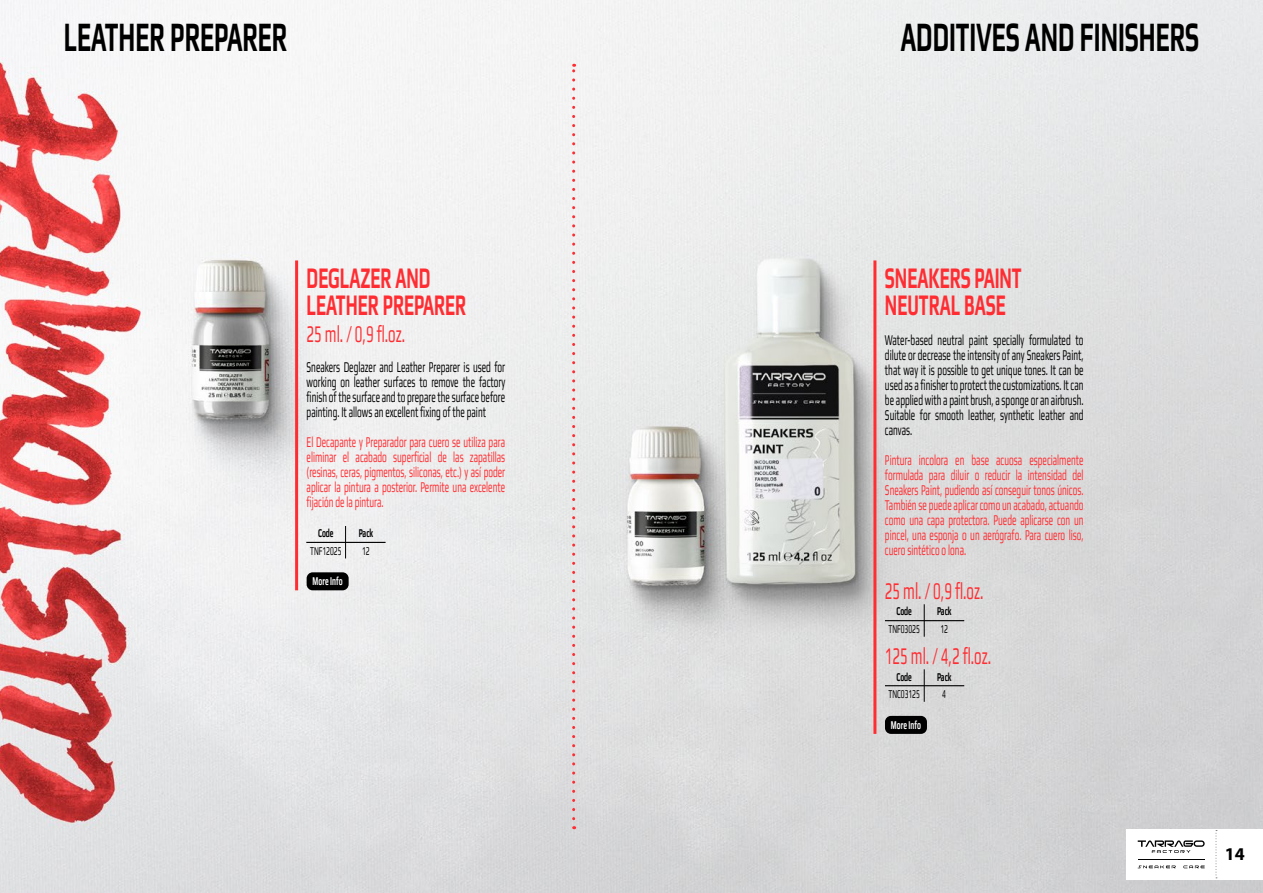
<style>
.page{position:relative;width:1263px;height:893px;background:#fff}
.page>*{position:absolute;margin:0;border:0;box-sizing:border-box;transform-origin:0 0}
.t1{font:700 42px "Play";color:#000;scale:.55 1}
.t2{font:700 30px/27px "Play";color:#ff2d32;scale:.55 1}
.t3{font:24px "Play";color:#ff2d32;scale:.55 1}
.t4{font:700 18px "Myriad Pro";color:#000}
.t5{font:15px/15px "Play";color:#ff2d32;text-align:justify;scale:.55 1}
.t6{font:15px/15px "Play";color:#000;text-align:justify;scale:.55 1}
.t7{font:12px "Play";color:#000;scale:.55 1}
.t8{font:700 12px "Play";color:#000;scale:.55 1}
.t9{font:700 12px "Play";color:#fff;scale:.55 1}
</style>
<div class="page">
<img style="left:0;top:0;width:1263px;height:893px">
<svg style="left:572px;top:64px;width:3px;height:755px"></svg>
<hr style="left:295px;top:260px;width:3px;height:330px;background:#ff2d32">
<hr style="left:873px;top:260px;width:3px;height:474px;background:#ff2d32">
<hr style="left:306px;top:542px;width:80px;height:1px;background:#000">
<hr style="left:345px;top:526px;width:1px;height:32px;background:#000">
<hr style="left:885px;top:620px;width:79px;height:1px;background:#000">
<hr style="left:924px;top:604px;width:1px;height:33px;background:#000">
<hr style="left:885px;top:685px;width:79px;height:1px;background:#000">
<hr style="left:924px;top:669px;width:1px;height:33px;background:#000">
<div style="left:307px;top:572px;width:42px;height:18px;background:#000;border-radius:6px"></div>
<div style="left:885px;top:716px;width:42px;height:18px;background:#000;border-radius:6px"></div>
<div style="left:1126px;top:829px;width:137px;height:50px;background:#fff"></div>
<svg style="left:1215px;top:830px;width:2px;height:48px"></svg>
<svg style="left:1138px;top:865px;width:38px;height:3px"></svg>
<svg style="left:1183px;top:865px;width:22px;height:3px"></svg>
<hr style="left:1138px;top:859px;width:67px;height:1px;background:#000">
<svg style="left:1138px;top:840px;width:67px;height:13px"></svg>
<h1 class="t1" style="left:64px;top:12px;width:408px">LEATHER PREPARER</h1>
<h2 class="t2" style="left:307px;top:264px;width:292px">DEGLAZER AND<br>LEATHER PREPARER</h2>
<h3 class="t3" style="left:307px;top:320px;width:181px">25 ml. / 0,9 fl.oz.</h3>
<p class="t6" style="left:307px;top:360px;width:362px">Sneakers Deglazer and Leather Preparer is used for working on leather surfaces to remove the factory finish of the surface and to prepare the surface before painting. It allows an excellent fixing of the paint</p>
<p class="t5" style="left:307px;top:435px;width:362px">El Decapante y Preparador para cuero se utiliza para eliminar el acabado superficial de las zapatillas (resinas, ceras, pigmentos, siliconas, etc.) y así poder aplicar la pintura a posterior. Permite una excelente fijación de la pintura.</p>
<p class="t8" style="left:318px;top:526px;width:30px">Code</p>
<p class="t8" style="left:359px;top:526px;width:28px">Pack</p>
<p class="t7" style="left:310px;top:544px;width:59px">TNF12025</p>
<p class="t7" style="left:362px;top:544px;width:15px">12</p>
<p class="t9" style="left:313px;top:574px;width:56px">More Info</p>
<h1 class="t1" style="left:901px;top:12px;width:544px">ADDITIVES AND FINISHERS</h1>
<h2 class="t2" style="left:885px;top:264px;width:250px">SNEAKERS PAINT<br>NEUTRAL BASE</h2>
<p class="t6" style="left:885px;top:333px;width:362px">Water-based neutral paint specially formulated to dilute or decrease the intensity of any Sneakers Paint, that way it is possible to get unique tones. It can be used as a finisher to protect the customizations. It can be applied with a paint brush, a sponge or an airbrush.<br>Suitable for smooth leather, synthetic leather and canvas.</p>
<p class="t5" style="left:885px;top:453px;width:362px">Pintura incolora en base acuosa especialmente formulada para diluir o reducir la intensidad del Sneakers Paint, pudiendo así conseguir tonos únicos.<br>También se puede aplicar como un acabado, actuando como una capa protectora. Puede aplicarse con un pincel, una esponja o un aerógrafo. Para cuero liso, cuero sintético o lona.</p>
<h3 class="t3" style="left:885px;top:577px;width:181px">25 ml. / 0,9 fl.oz.</h3>
<p class="t8" style="left:896px;top:604px;width:30px">Code</p>
<p class="t8" style="left:937px;top:604px;width:28px">Pack</p>
<p class="t7" style="left:888px;top:622px;width:59px">TNF03025</p>
<p class="t7" style="left:940px;top:622px;width:15px">12</p>
<p class="t8" style="left:896px;top:669px;width:30px">Code</p>
<p class="t8" style="left:937px;top:669px;width:28px">Pack</p>
<p class="t7" style="left:888px;top:687px;width:59px">TNC03125</p>
<p class="t7" style="left:942px;top:687px;width:8px">4</p>
<h3 class="t3" style="left:885px;top:642px;width:194px">125 ml. / 4,2 fl.oz.</h3>
<p class="t9" style="left:891px;top:718px;width:56px">More Info</p>
<p class="t4" style="left:1225px;top:843px;width:21px">14</p>
</div>
